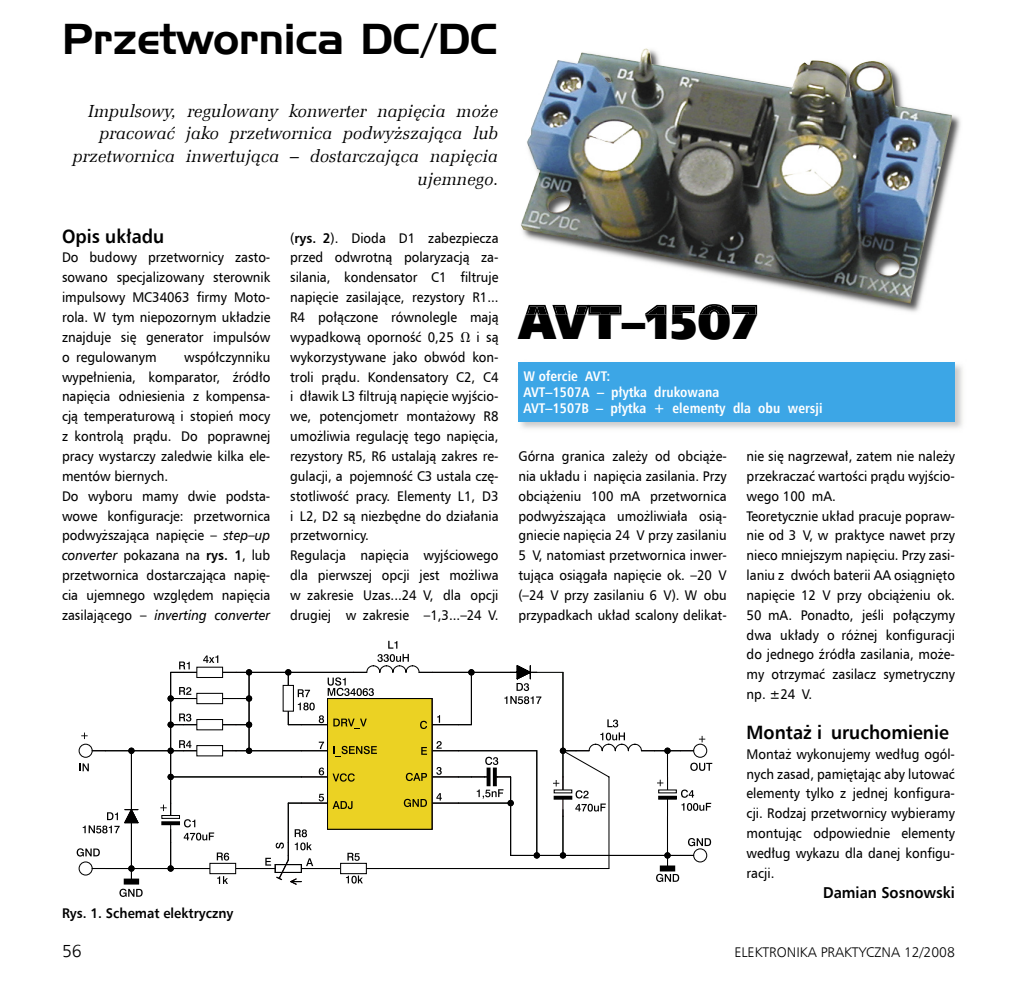
<style>
.page{position:relative;width:1017px;height:992px;background:#fff}
.page>*{position:absolute;margin:0;border:0;box-sizing:border-box;transform-origin:0 0}
.t1{font:49px "Humnst 777 X Blk EU";color:#000;scale:.93 1}
.t2{font:42px "Handel Gothic EU";color:#000}
.t3{font:700 19.25px "Humnst 777 EU";color:#000;scale:.93 1}
.t4{font:italic 17.5px/22.8px "Zapf Ellipt EU";letter-spacing:.005em;color:#000;text-align:right}
.t5{font:17.5px "Humnst 777 Lt EU";color:#000}
.t6{font:700 15.75px "Humnst 777 EU";color:#000;scale:.93 1}
.t7{font:14px/19.8px "Humnst 777 EU";color:#000;text-align:justify;scale:.93 1}
.t8{font:700 14px/15.8px "Humnst 777 Cn EU";letter-spacing:.005em;color:#fff}
.t9{font:14px "Humnst 777 Lt EU";color:#000}
.t10{font:700 14px "Humnst 777 EU";color:#000;scale:.93 1}
.s1{font-style:italic}
.s2{font-weight:700}
.s3{font-family:"Math With Greek"}
</style>
<div class="page">
<img style="left:518px;top:364px;width:445px;height:65px">
<div style="left:518px;top:362px;width:437px;height:59px;background:#3ca6e6"></div>
<svg style="left:525px;top:314px;width:232px;height:1px"></svg>
<img style="left:520px;top:115px;width:441px;height:197px">
<img style="left:527px;top:303px;width:232px;height:11px">
<img style="left:520px;top:304px;width:4px;height:8px">
<img style="left:524px;top:304px;width:233px;height:10px">
<img style="left:521px;top:48px;width:431px;height:255px">
<svg style="left:388px;top:641px;width:9px;height:7px"></svg>
<svg style="left:77px;top:654px;width:635px;height:243px"></svg>
<h2 class="t2" style="left:62px;top:14px;width:437px">Przetwornica DC/DC</h2>
<p class="t4" style="left:73px;top:100px;width:427px">Impulsowy, regulowany konwerter napięcia może pracować jako przetwornica podwyższająca lub przetwornica inwertująca – dostarczająca napięcia ujemnego.</p>
<h3 class="t3" style="left:62px;top:224px;width:111px">Opis układu</h3>
<p class="t7" style="left:62px;top:247px;width:226px">Do budowy przetwornicy zasto&shy;sowano specjalizowany sterownik impulsowy MC34063 firmy Moto&shy;rola. W tym niepozornym układzie znajduje się generator impulsów o regulowanym</p>
<p class="t7" style="left:62px;top:347px;width:226px;text-align:left;text-indent:122px">współczynniku wypełnienia, komparator, źródło napięcia odniesienia z kompensa&shy;cją temperaturową i stopień mocy z kontrolą prądu. Do poprawnej pracy wystarczy zaledwie kilka ele&shy;mentów biernych.<br>Do wyboru mamy dwie podsta&shy;wowe konfiguracje: przetwornica podwyższająca napięcie – <span class="s1">step–up converter</span> pokazana na <span class="s2">rys. 1</span>, lub przetwornica dostarczająca napię&shy;cia ujemnego względem napięcia zasilającego – <span class="s1">inverting converter</span></p>
<p class="t7" style="left:290px;top:227px;width:226px;text-align:left">(<span class="s2">rys. 2</span>). Dioda D1 zabezpiecza przed odwrotną polaryzacją za&shy;silania, kondensator C1 filtruje napięcie zasilające, rezystory R1...<br>R4 połączone równolegle mają wypadkową oporność 0,25 <span class="s3">V</span> i są wykorzystywane jako obwód kon&shy;troli prądu. Kondensatory C2, C4 i dławik L3 filtrują napięcie wyjścio&shy;we, potencjometr montażowy R8 umożliwia regulację tego napięcia, rezystory R5, R6 ustalają zakres re&shy;gulacji, a pojemność C3 ustala czę&shy;stotliwość pracy. Elementy L1, D3 i L2, D2 są niezbędne do działania przetwornicy.<br>Regulacja napięcia wyjściowego dla pierwszej opcji jest możliwa w zakresie Uzas...24 V, dla opcji drugiej w zakresie –1,3...–24 V.</p>
<p class="t10" style="left:62px;top:903px;width:186px">Rys. 1. Schemat elektryczny</p>
<h1 class="t1" style="left:518px;top:290px;width:259px">AVT–1507</h1>
<p class="t8" style="left:523px;top:368px;width:301px">W ofercie AVT:<br>AVT–1507A – płytka drukowana<br>AVT–1507B – płytka + elementy dla obu wersji</p>
<p class="t7" style="left:518px;top:446px;width:226px">Górna granica zależy od obciąże&shy;nia układu i napięcia zasilania. Przy obciążeniu 100 mA przetwornica podwyższająca umożliwiała osią&shy;gniecie napięcia 24 V przy zasilaniu 5 V, natomiast przetwornica inwer&shy;tująca osiągała napięcie ok. –20 V (–24 V przy zasilaniu 6 V). W obu przypadkach układ scalony delikat-</p>
<p class="t7" style="left:747px;top:446px;width:226px;text-align:left">nie się nagrzewał, zatem nie należy przekraczać wartości prądu wyjścio&shy;wego 100 mA.<br>Teoretycznie układ pracuje popraw&shy;nie od 3 V, w praktyce nawet przy nieco mniejszym napięciu. Przy zasi&shy;laniu z dwóch baterii AA osiągnięto napięcie 12 V przy obciążeniu ok.<br>50 mA. Ponadto, jeśli połączymy dwa układy o różnej konfiguracji do jednego źródła zasilania, może&shy;my otrzymać zasilacz symetryczny np. ±24 V.</p>
<h3 class="t3" style="left:747px;top:720px;width:219px">Montaż i uruchomienie</h3>
<p class="t7" style="left:747px;top:743px;width:226px">Montaż wykonujemy według ogól&shy;nych zasad, pamiętając aby lutować elementy tylko z jednej konfigura&shy;cji. Rodzaj przetwornicy wybieramy montując odpowiednie elementy według wykazu dla danej konfigu&shy;racji.</p>
<p class="t6" style="left:823px;top:882px;width:143px">Damian Sosnowski</p>
<p class="t5" style="left:62px;top:940px;width:21px">56</p>
<p class="t9" style="left:734px;top:943px;width:222px">ELEKTRONIKA PRAKTYCZNA 12/2008</p>
</div>
